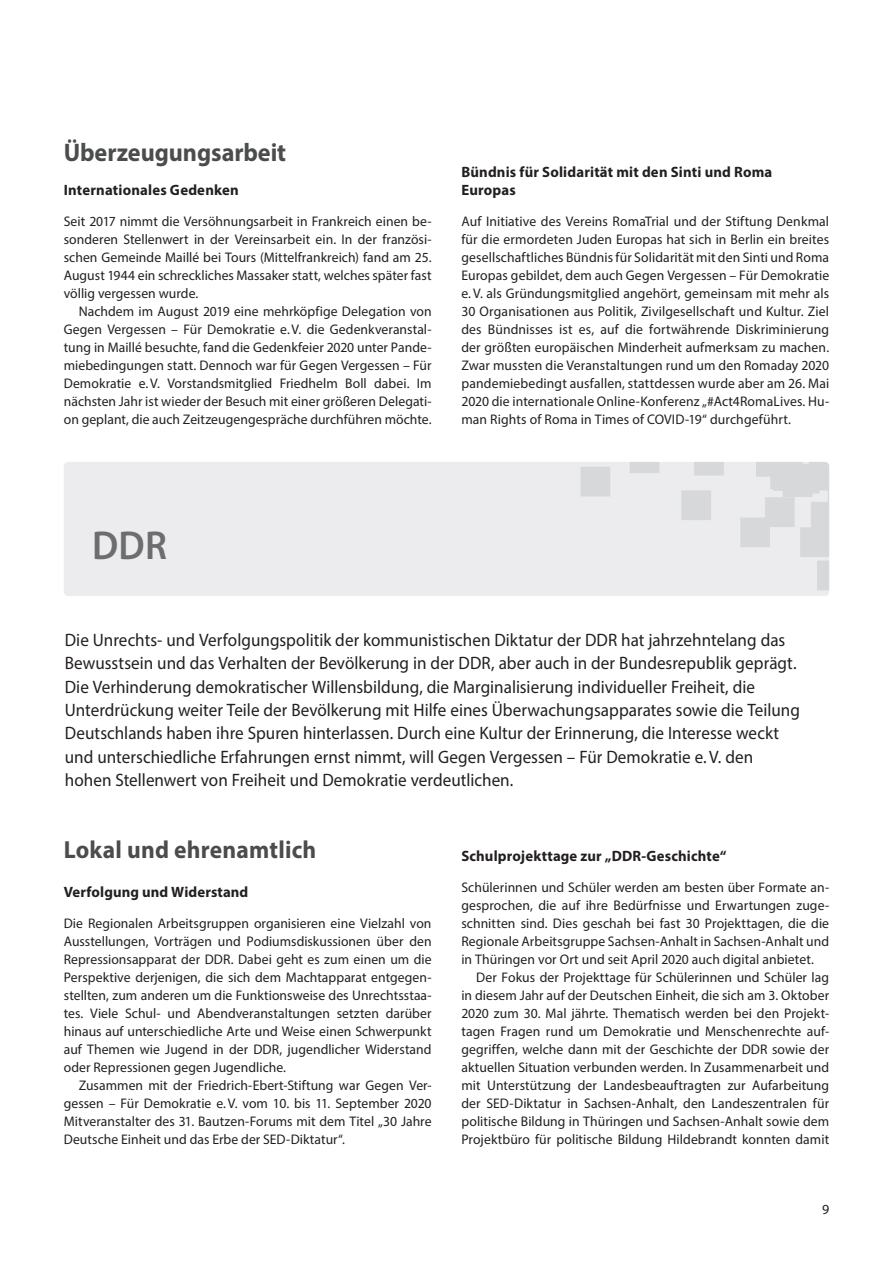
<style>
.page{position:relative;width:893px;height:1263px;background:#fff}
.page>*{position:absolute;margin:0;border:0;box-sizing:border-box;transform-origin:0 0}
.t1{font:600 40.5px "Myriad Pro";color:#6c6d70;scale:.95 1}
.Fliesstext_Myriad{font:700 25.5px "Myriad Pro";color:#4b4c4d;scale:.95 1}
.t2{font:700 24.75px "Myriad Pro";letter-spacing:.01em;color:#4b4c4d;scale:.95 1}
.Fliesstext_Myriad-2{font:18px/23.2px "Myriad Pro";color:#231f20;scale:.95 1}
.Fliesstext_Myriad-3{font:700 15px/18px "Myriad Pro";letter-spacing:.01em;color:#231f20}
.Fliesstext_Myriad-4{font:13.95px/18px "Myriad Pro";letter-spacing:.005em;color:#231f20;text-align:justify}
</style>
<div class="page">
<div style="left:64px;top:462px;width:765px;height:134px;background:#ececee;border-radius:4px"></div>
<svg style="left:581px;top:462px;width:248px;height:128px"></svg>
<p class="Fliesstext_Myriad" style="left:64px;top:136px;width:236px">Überzeugungsarbeit</p>
<p class="Fliesstext_Myriad-3" style="left:64px;top:181px;width:176px">Internationales Gedenken</p>
<p class="Fliesstext_Myriad-4" style="left:64px;top:212px;width:369px">Seit 2017 nimmt die Versöhnungsarbeit in Frankreich einen be&shy;sonderen Stellenwert in der Vereinsarbeit ein. In der französi&shy;schen Gemeinde Maillé bei Tours (Mittelfrankreich) fand am 25.<br>August 1944 ein schreckliches Massaker statt, welches später fast völlig vergessen wurde.</p>
<p class="Fliesstext_Myriad-4" style="left:64px;top:302px;width:369px;text-indent:15px">Nachdem im August 2019 eine mehrköpfige Delegation von Gegen Vergessen – Für Demokratie e.V. die Gedenkveranstal&shy;tung in Maillé besuchte, fand die Gedenkfeier 2020 unter Pande&shy;miebedingungen statt. Dennoch war für Gegen Vergessen – Für Demokratie e.V. Vorstandsmitglied Friedhelm Boll dabei. Im nächsten Jahr ist wieder der Besuch mit einer größeren Delegati&shy;on geplant, die auch Zeitzeugengespräche durchführen möchte.</p>
<p class="Fliesstext_Myriad-3" style="left:461px;top:163px;width:312px">Bündnis für Solidarität mit den Sinti und Roma<br>Europas</p>
<p class="Fliesstext_Myriad-4" style="left:461px;top:212px;width:369px">Auf Initiative des Vereins RomaTrial und der Stiftung Denkmal für die ermordeten Juden Europas hat sich in Berlin ein breites gesellschaftliches Bündnis für Solidarität mit den Sinti und Roma Europas gebildet, dem auch Gegen Vergessen – Für Demokratie e.V. als Gründungsmitglied angehört, gemeinsam mit mehr als 30 Organisationen aus Politik, Zivilgesellschaft und Kultur. Ziel des Bündnisses ist es, auf die fortwährende Diskriminierung der größten europäischen Minderheit aufmerksam zu machen.<br>Zwar mussten die Veranstaltungen rund um den Romaday 2020 pandemiebedingt ausfallen, stattdessen wurde aber am 26. Mai 2020 die internationale Online-Konferenz „#Act4RomaLives. Hu&shy;man Rights of Roma in Times of COVID-19“ durchgeführt.</p>
<p class="t1" style="left:92px;top:520px;width:80px">DDR</p>
<p class="Fliesstext_Myriad-2" style="left:65px;top:628px;width:775px">Die Unrechts- und Verfolgungspolitik der kommunistischen Diktatur der DDR hat jahrzehntelang das Bewusstsein und das Verhalten der Bevölkerung in der DDR, aber auch in der Bundesrepublik geprägt.<br>Die Verhinderung demokratischer Willensbildung, die Marginalisierung individueller Freiheit, die Unterdrückung weiter Teile der Bevölkerung mit Hilfe eines Überwachungsapparates sowie die Teilung Deutschlands haben ihre Spuren hinterlassen. Durch eine Kultur der Erinnerung, die Interesse weckt und unterschiedliche Erfahrungen ernst nimmt, will Gegen Vergessen – Für Demokratie e. V. den hohen Stellenwert von Freiheit und Demokratie verdeutlichen.</p>
<p class="t2" style="left:64px;top:834px;width:267px">Lokal und ehrenamtlich</p>
<p class="Fliesstext_Myriad-3" style="left:64px;top:883px;width:186px">Verfolgung und Widerstand</p>
<p class="Fliesstext_Myriad-4" style="left:64px;top:914px;width:369px">Die Regionalen Arbeitsgruppen organisieren eine Vielzahl von Ausstellungen, Vorträgen und Podiumsdiskussionen über den Repressionsapparat der DDR. Dabei geht es zum einen um die Perspektive derjenigen, die sich dem Machtapparat entgegen&shy;stellten, zum anderen um die Funktionsweise des Unrechtsstaa&shy;tes. Viele Schul- und Abendveranstaltungen setzten darüber hinaus auf unterschiedliche Arte und Weise einen Schwerpunkt auf Themen wie Jugend in der DDR, jugendlicher Widerstand oder Repressionen gegen Jugendliche.</p>
<p class="Fliesstext_Myriad-4" style="left:64px;top:1076px;width:369px;text-indent:15px">Zusammen mit der Friedrich-Ebert-Stiftung war Gegen Ver&shy;gessen – Für Demokratie e.V. vom 10. bis 11. September 2020<br>Mitveranstalter des 31. Bautzen-Forums mit dem Titel „30 Jahre Deutsche Einheit und das Erbe der SED-Diktatur“.</p>
<p class="Fliesstext_Myriad-3" style="left:461px;top:847px;width:267px">Schulprojekttage zur „DDR-Geschichte“</p>
<p class="Fliesstext_Myriad-4" style="left:461px;top:878px;width:369px">Schülerinnen und Schüler werden am besten über Formate an&shy;gesprochen, die auf ihre Bedürfnisse und Erwartungen zuge&shy;schnitten sind. Dies geschah bei fast 30 Projekttagen, die die Regionale Arbeitsgruppe Sachsen-Anhalt in Sachsen-Anhalt und in Thüringen vor Ort und seit April 2020 auch digital anbietet.</p>
<p class="Fliesstext_Myriad-4" style="left:461px;top:968px;width:369px;text-indent:15px">Der Fokus der Projekttage für Schülerinnen und Schüler lag in diesem Jahr auf der Deutschen Einheit, die sich am 3. Oktober 2020 zum 30. Mal jährte. Thematisch werden bei den Projekt&shy;tagen Fragen rund um Demokratie und Menschenrechte auf&shy;gegriffen, welche dann mit der Geschichte der DDR sowie der aktuellen Situation verbunden werden. In Zusammenarbeit und mit Unterstützung der Landesbeauftragten zur Aufarbeitung der SED-Diktatur in Sachsen-Anhalt, den Landeszentralen für politische Bildung in Thüringen und Sachsen-Anhalt sowie dem Projektbüro für politische Bildung Hildebrandt konnten damit</p>
<p class="Fliesstext_Myriad-4" style="left:822px;top:1200px;width:9px">9</p>
</div>
